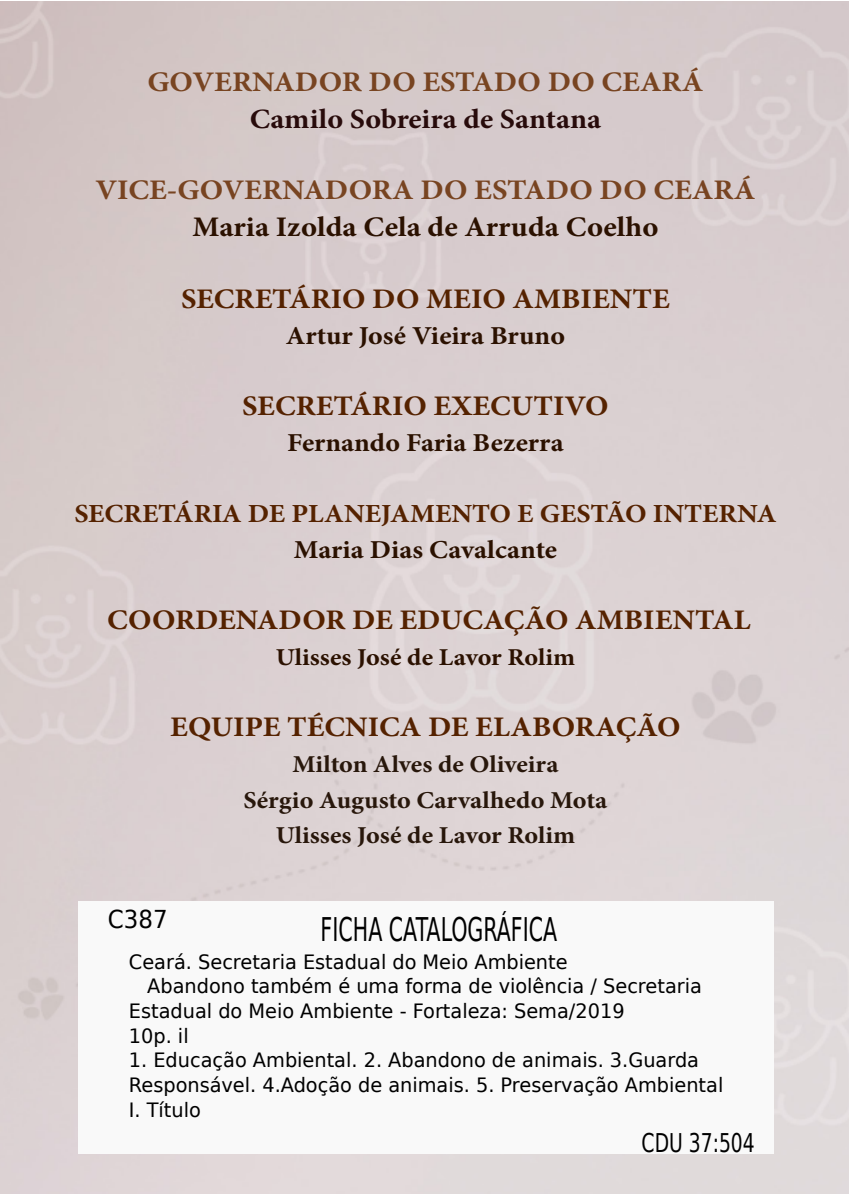
<style>
.page{position:relative;width:852px;height:1194px;background:#fff}
.page>*{position:absolute;margin:0;border:0;box-sizing:border-box;transform-origin:0 0}
.t1{font:32.6px "DejaVu Sans";color:#000;scale:.63 1}
.t2{font:700 28.4px "Minion Pro";color:#520;scale:1.08 1}
.t3{font:700 28.4px "Minion Pro";color:#784421;scale:1.08 1}
.t4{font:700 28.4px "Minion Pro";letter-spacing:.005em;color:#2b1100;scale:1.08 1}
.t5{font:700 28px "Minion Pro";color:#280b0b;scale:1.08 1}
.t6{font:700 26.2px "Minion Pro";color:#520;scale:1.08 1}
.t7{font:700 25.8px "Minion Pro";color:#2b1100;scale:1.08 1}
.t8{font:25.8px "DejaVu Sans";color:#000;scale:.73 1}
.t9{font:24.6px "DejaVu Sans";color:#000;scale:.93 1}
.t10{font:700 24.2px/35.4px "Minion Pro";color:#28170b;text-align:center;scale:1.08 1}
.t11{font:700 24.2px "Minion Pro";color:#2b1100;scale:1.08 1}
.t12{font:19.8px/24.6px "DejaVu Sans";color:#000}
</style>
<div class="page">
<div style="left:78px;top:901px;width:695px;height:253px;background:#f9f9f9"></div>
<h2 class="t3" style="left:147px;top:71px;width:516px">GOVERNADOR DO ESTADO DO CEARÁ</h2>
<h3 class="t5" style="left:249px;top:107px;width:327px">Camilo Sobreira de Santana</h3>
<h2 class="t3" style="left:95px;top:179px;width:612px">VICE-GOVERNADORA DO ESTADO DO CEARÁ</h2>
<h2 class="t4" style="left:192px;top:215px;width:432px">Maria Izolda Cela de Arruda Coelho</h2>
<h2 class="t2" style="left:181px;top:287px;width:454px">SECRETÁRIO DO MEIO AMBIENTE</h2>
<h3 class="t7" style="left:286px;top:325px;width:260px">Artur José Vieira Bruno</h3>
<h2 class="t2" style="left:242px;top:394px;width:340px">SECRETÁRIO EXECUTIVO</h2>
<h3 class="t7" style="left:287px;top:432px;width:257px">Fernando Faria Bezerra</h3>
<h3 class="t6" style="left:74px;top:503px;width:651px">SECRETÁRIA DE PLANEJAMENTO E GESTÃO INTERNA</h3>
<h3 class="t7" style="left:294px;top:539px;width:245px">Maria Dias Cavalcante</h3>
<h2 class="t2" style="left:107px;top:608px;width:597px">COORDENADOR DE EDUCAÇÃO AMBIENTAL</h2>
<p class="t11" style="left:275px;top:647px;width:278px">Ulisses José de Lavor Rolim</p>
<h2 class="t2" style="left:170px;top:715px;width:474px">EQUIPE TÉCNICA DE ELABORAÇÃO</h2>
<p class="t10" style="left:243px;top:749px;width:338px">Milton Alves de Oliveira<br>Sérgio Augusto Carvalhedo Mota<br>Ulisses José de Lavor Rolim</p>
<p class="t9" style="left:108px;top:905px;width:66px">C387</p>
<h1 class="t1" style="left:320px;top:910px;width:377px">FICHA CATALOGRÁFICA</h1>
<p class="t12" style="left:129px;top:949px;width:440px">Ceará. Secretaria Estadual do Meio Ambiente</p>
<p class="t12" style="left:147px;top:974px;width:556px">Abandono também é uma forma de violência / Secretaria</p>
<p class="t12" style="left:129px;top:998px;width:497px">Estadual do Meio Ambiente - Fortaleza: Sema/2019</p>
<p class="t12" style="left:129px;top:1023px;width:61px">10p. il</p>
<p class="t12" style="left:129px;top:1048px;width:595px">1. Educação Ambiental. 2. Abandono de animais. 3.Guarda<br>Responsável. 4.Adoção de animais. 5. Preservação Ambiental<br>I. Título</p>
<h3 class="t8" style="left:641px;top:1127px;width:157px">CDU 37:504</h3>
</div>
